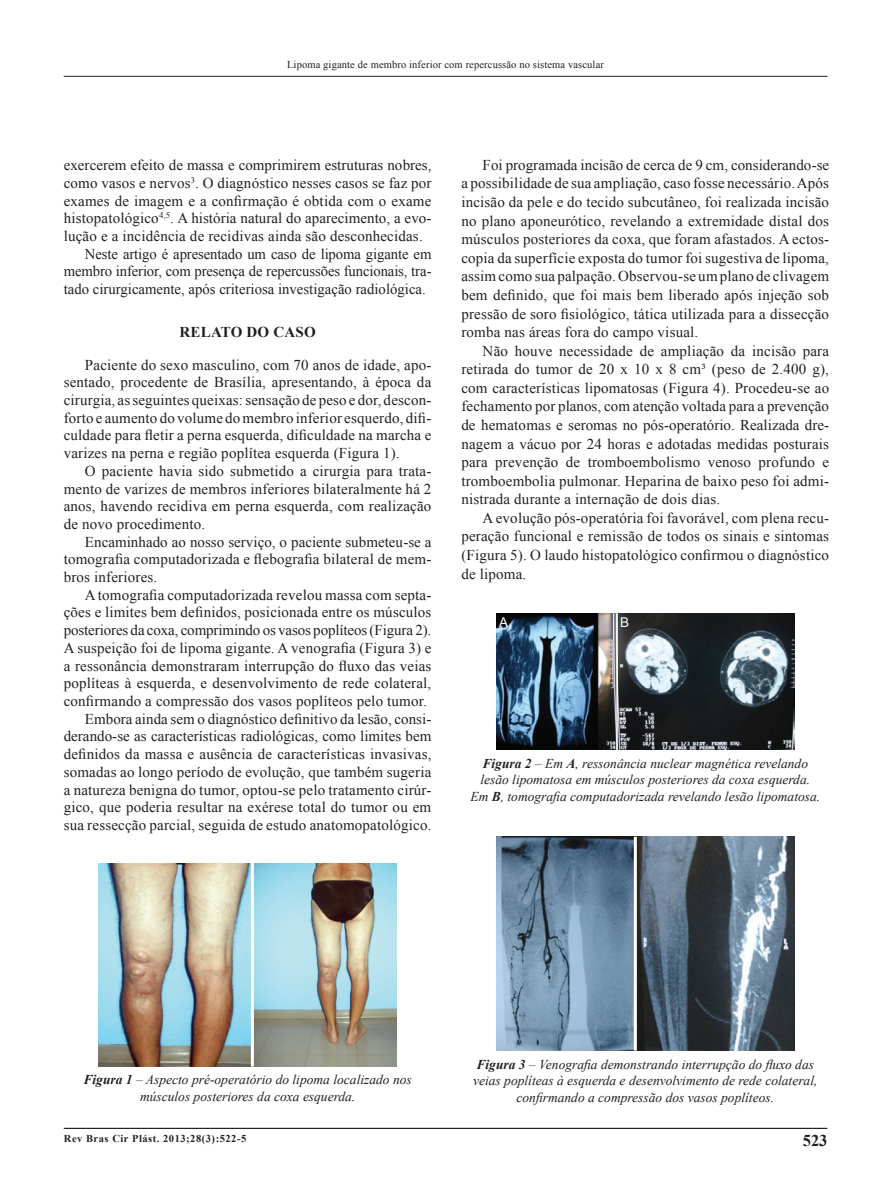
<style>
.page{position:relative;width:893px;height:1191px;background:#fff}
.page>*{position:absolute;margin:0;border:0;box-sizing:border-box;transform-origin:0 0}
.t1{font:700 16.5px "Times New Roman";color:#231f20}
.t2{font:15px/18.6px "Times New Roman";letter-spacing:.01em;color:#231f20;text-align:justify}
.t3{font:15px "Times New Roman";letter-spacing:-.01em;color:#231f20}
.t4{font:700 15px "Times New Roman";letter-spacing:.015em;color:#231f20}
.t5{font:italic 13.5px/16.5px "Times New Roman";color:#231f20;text-align:center}
.t6{font:13.5px "Arial";color:#fff}
.t7{font:10.5px "Times New Roman";letter-spacing:.01em;color:#231f20}
.t8{font:700 10.5px "Times New Roman";letter-spacing:.05em;color:#231f20}
.s1{font-weight:700}
</style>
<div class="page">
<hr style="left:64px;top:1128px;width:763px;height:1px;background:#231f20">
<hr style="left:64px;top:76px;width:763px;height:1px;background:#231f20">
<img style="left:99px;top:863px;width:297px;height:203px">
<hr style="left:251px;top:857px;width:3px;height:209px;background:#fff">
<img style="left:496px;top:613px;width:298px;height:137px">
<hr style="left:616px;top:613px;width:2px;height:137px;background:#fff">
<img style="left:496px;top:836px;width:298px;height:214px">
<hr style="left:634px;top:836px;width:3px;height:214px;background:#fff">
<p class="t7" style="left:287px;top:57px;width:318px">Lipoma gigante de membro inferior com repercussão no sistema vascular</p>
<p class="t2" style="left:64px;top:155px;width:369px">exercerem efeito de massa e comprimirem estruturas nobres,</p>
<p class="t2" style="left:64px;top:173px;width:369px">como vasos e nervos<sup>3</sup>. O diagnóstico nesses casos se faz por</p>
<p class="t2" style="left:64px;top:191px;width:369px">exames de imagem e a confirmação é obtida com o exame</p>
<p class="t2" style="left:64px;top:209px;width:369px">histopatológico<sup>4,5</sup>. A história natural do aparecimento, a evo-</p>
<p class="t2" style="left:64px;top:226px;width:361px">lução e a incidência de recidivas ainda são desconhecidas.</p>
<p class="t3" style="left:85px;top:244px;width:348px">Neste artigo é apresentado um caso de lipoma gigante em</p>
<p class="t3" style="left:64px;top:261px;width:369px">membro inferior, com presença de repercussões funcionais, tra-</p>
<p class="t2" style="left:64px;top:279px;width:364px">tado cirurgicamente, após criteriosa investigação radiológica.</p>
<p class="t4" style="left:180px;top:321px;width:138px">RELATO DO CASO</p>
<p class="t2" style="left:64px;top:355px;width:369px;line-height:17.7px;text-indent:21px">Paciente do sexo masculino, com 70 anos de idade, apo&shy;sentado, procedente de Brasília, apresentando, à época da cirurgia, as seguintes queixas: sensação de peso e dor, descon&shy;forto e aumento do volume do membro inferior esquerdo, difi&shy;culdade para fletir a perna esquerda, dificuldade na marcha e varizes na perna e região poplítea esquerda (Figura 1).</p>
<p class="t2" style="left:64px;top:462px;width:369px;line-height:17.7px;text-indent:21px">O paciente havia sido submetido a cirurgia para trata&shy;mento de varizes de membros inferiores bilateralmente há 2 anos, havendo recidiva em perna esquerda, com realização de novo procedimento.</p>
<p class="t2" style="left:64px;top:532px;width:369px;line-height:17.7px;text-align:left;text-indent:21px">Encaminhado ao nosso serviço, o paciente submeteu-se a tomografia computadorizada e flebografia bilateral de mem-- bros inferiores.</p>
<p class="t2" style="left:85px;top:585px;width:348px">A tomografia computadorizada revelou massa com septa-</p>
<p class="t2" style="left:64px;top:603px;width:369px">ções e limites bem definidos, posicionada entre os músculos</p>
<p class="t3" style="left:64px;top:620px;width:369px">posteriores da coxa, comprimindo os vasos poplíteos (Figura 2).</p>
<p class="t2" style="left:64px;top:638px;width:369px">A suspeição foi de lipoma gigante. A venografia (Figura 3) e</p>
<p class="t2" style="left:64px;top:656px;width:369px">a ressonância demonstraram interrupção do fluxo das veias</p>
<p class="t2" style="left:64px;top:673px;width:369px">poplíteas à esquerda, e desenvolvimento de rede colateral,</p>
<p class="t2" style="left:64px;top:691px;width:365px">confirmando a compressão dos vasos poplíteos pelo tumor.</p>
<p class="t2" style="left:85px;top:709px;width:348px">Embora ainda sem o diagnóstico definitivo da lesão, consi-</p>
<p class="t2" style="left:64px;top:727px;width:369px">derando-se as características radiológicas, como limites bem</p>
<p class="t2" style="left:64px;top:744px;width:369px">definidos da massa e ausência de características invasivas,</p>
<p class="t2" style="left:64px;top:762px;width:369px">somadas ao longo período de evolução, que também sugeria</p>
<p class="t2" style="left:64px;top:780px;width:369px">a natureza benigna do tumor, optou-se pelo tratamento cirúr-</p>
<p class="t2" style="left:64px;top:797px;width:369px">gico, que poderia resultar na exérese total do tumor ou em</p>
<p class="t2" style="left:64px;top:815px;width:369px">sua ressecção parcial, seguida de estudo anatomopatológico.</p>
<p class="t2" style="left:461px;top:155px;width:369px;text-indent:21px">Foi programada incisão de cerca de 9 cm, considerando-se a possibilidade de sua ampliação, caso fosse necessário. Após incisão da pele e do tecido subcutâneo, foi realizada incisão no plano aponeurótico, revelando a extremidade distal dos músculos posteriores da coxa, que foram afastados. A ectos&shy;copia da superfície exposta do tumor foi sugestiva de lipoma, assim como sua palpação. Observou-se um plano de clivagem bem definido, que foi mais bem liberado após injeção sob pressão de soro fisiológico, tática utilizada para a dissecção romba nas áreas fora do campo visual.</p>
<p class="t2" style="left:461px;top:341px;width:369px;text-indent:21px">Não houve necessidade de ampliação da incisão para retirada do tumor de 20 x 10 x 8 cm³ (peso de 2.400 g), com características lipomatosas (Figura 4). Procedeu-se ao fechamento por planos, com atenção voltada para a prevenção de hematomas e seromas no pós-operatório. Realizada dre&shy;nagem a vácuo por 24 horas e adotadas medidas posturais para prevenção de tromboembolismo venoso profundo e tromboembolia pulmonar. Heparina de baixo peso foi admi&shy;nistrada durante a internação de dois dias.</p>
<p class="t2" style="left:461px;top:508px;width:369px;text-indent:21px">A evolução pós-operatória foi favorável, com plena recu&shy;peração funcional e remissão de todos os sinais e sintomas (Figura 5). O laudo histopatológico confirmou o diagnóstico de lipoma.</p>
<p class="t6" style="left:499px;top:613px;width:11px">A</p>
<p class="t6" style="left:620px;top:614px;width:11px">B</p>
<p class="t5" style="left:470px;top:754px;width:351px"><span class="s1">Figura 2</span> – Em <span class="s1">A</span>, ressonância nuclear magnética revelando lesão lipomatosa em músculos posteriores da coxa esquerda.<br>Em <span class="s1">B</span>, tomografia computadorizada revelando lesão lipomatosa.</p>
<p class="t5" style="left:84px;top:1071px;width:330px"><span class="s1">Figura 1</span> – Aspecto pré-operatório do lipoma localizado nos músculos posteriores da coxa esquerda.</p>
<p class="t5" style="left:473px;top:1055px;width:346px"><span class="s1">Figura 3</span> – Venografia demonstrando interrupção do fluxo das veias poplíteas à esquerda e desenvolvimento de rede colateral, confirmando a compressão dos vasos poplíteos.</p>
<p class="t8" style="left:64px;top:1131px;width:184px">Rev Bras Cir Plást. 2013;28(3):522-5</p>
<p class="t1" style="left:803px;top:1129px;width:26px">523</p>
</div>
